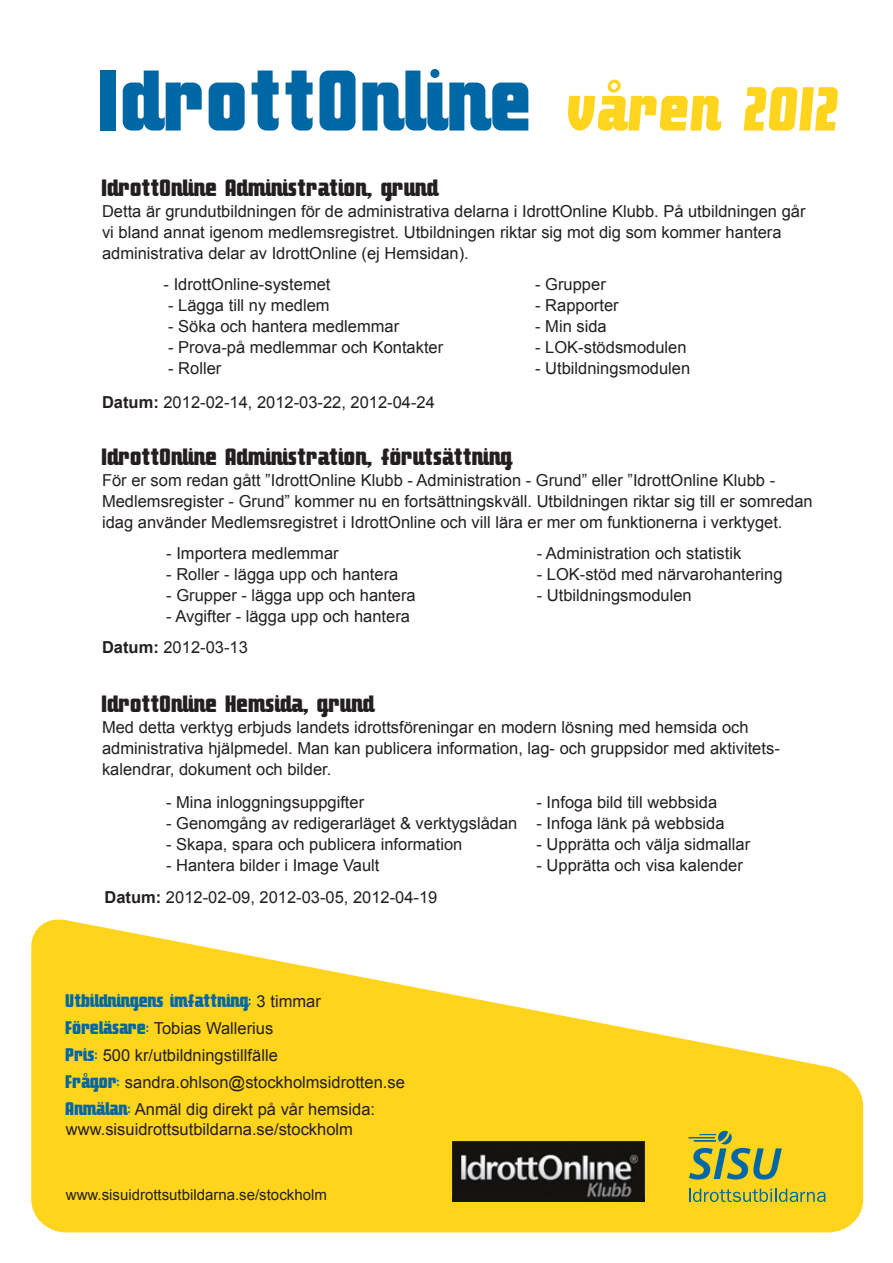
<style>
.page{position:relative;width:893px;height:1263px;background:#fff}
.page>*{position:absolute;margin:0;border:0;box-sizing:border-box;transform-origin:0 0}
.t1{font:120px "Makimango";letter-spacing:.01em;color:#0067a5}
.t2{font:33px "Makimango";color:#231f20}
.t3{font:25.5px "Makimango";color:#0067a5}
.t4{font:16.5px/21px "Arial";color:#231f20}
.t5{font:15px "Arial";color:#231f20}
.s1{font-style:italic;font-size:86.7px;color:#fed41d}
.s2{font-weight:700}
.s3{font-family:"Arial";font-size:16.5px;color:#231f20}
.s4{font-family:"Makimango";font-size:25.5px;color:#0067a5}
</style>
<div class="page">
<svg style="left:31px;top:919px;width:832px;height:313px;fill:#fed41d"></svg>
<svg style="left:689px;top:1131px;width:93px;height:48px;background:#aeb147"></svg>
<hr style="left:688px;top:1184px;width:138px;height:1px;background:#fed41d">
<svg style="left:689px;top:1188px;width:137px;height:14px;background:#b4b444"></svg>
<svg style="left:719px;top:1131px;width:11px;height:12px"></svg>
<img style="left:453px;top:1142px;width:191px;height:59px">
<p class="t1" style="left:101px;top:35px;width:739px">IdrottOnline <span class="s1">våren 2012</span></p>
<p class="t2" style="left:102px;top:170px;width:338px">IdrottOnline Administration, grund</p>
<p class="t4" style="left:102px;top:201px;width:705px">Detta är grundutbildningen för de administrativa delarna i IdrottOnline Klubb. På utbildningen går vi bland annat igenom medlemsregistret. Utbildningen riktar sig mot dig som kommer hantera administrativa delar av IdrottOnline (ej Hemsidan).</p>
<p class="t4" style="left:164px;top:274px;width:168px">- IdrottOnline-systemet</p>
<p class="t4" style="left:168px;top:295px;width:163px">- Lägga till ny medlem</p>
<p class="t4" style="left:168px;top:316px;width:233px">- Söka och hantera medlemmar</p>
<p class="t4" style="left:168px;top:337px;width:277px">- Prova-på medlemmar och Kontakter</p>
<p class="t4" style="left:168px;top:358px;width:55px">- Roller</p>
<p class="t4" style="left:535px;top:274px;width:72px">- Grupper</p>
<p class="t4" style="left:535px;top:295px;width:85px">- Rapporter</p>
<p class="t4" style="left:535px;top:316px;width:73px">- Min sida</p>
<p class="t4" style="left:535px;top:337px;width:153px">- LOK-stödsmodulen</p>
<p class="t4" style="left:535px;top:358px;width:156px">- Utbildningsmodulen</p>
<p class="t4" style="left:102px;top:392px;width:334px"><span class="s2">Datum:</span> 2012-02-14, 2012-03-22, 2012-04-24</p>
<p class="t2" style="left:102px;top:439px;width:412px">IdrottOnline Administration, förutsättning</p>
<p class="t4" style="left:102px;top:470px;width:712px">För er som redan gått ”IdrottOnline Klubb - Administration - Grund” eller ”IdrottOnline Klubb -<br>Medlemsregister - Grund” kommer nu en fortsättningskväll. Utbildningen riktar sig till er somredan idag använder Medlemsregistret i IdrottOnline och vill lära er mer om funktionerna i verktyget.</p>
<p class="t4" style="left:166px;top:543px;width:174px">- Importera medlemmar</p>
<p class="t4" style="left:166px;top:564px;width:234px">- Roller - lägga upp och hantera</p>
<p class="t4" style="left:166px;top:585px;width:251px">- Grupper - lägga upp och hantera</p>
<p class="t4" style="left:166px;top:606px;width:245px">- Avgifter - lägga upp och hantera</p>
<p class="t4" style="left:537px;top:543px;width:206px">- Administration och statistik</p>
<p class="t4" style="left:537px;top:564px;width:247px">- LOK-stöd med närvarohantering</p>
<p class="t4" style="left:537px;top:585px;width:156px">- Utbildningsmodulen</p>
<p class="t4" style="left:102px;top:637px;width:147px"><span class="s2">Datum:</span> 2012-03-13</p>
<p class="t2" style="left:102px;top:686px;width:274px">IdrottOnline Hemsida, grund</p>
<p class="t4" style="left:102px;top:717px;width:679px">Med detta verktyg erbjuds landets idrottsföreningar en modern lösning med hemsida och administrativa hjälpmedel. Man kan publicera information, lag- och gruppsidor med aktivitets&shy;kalendrar, dokument och bilder.</p>
<p class="t4" style="left:166px;top:792px;width:200px">- Mina inloggningsuppgifter</p>
<p class="t4" style="left:166px;top:813px;width:353px">- Genomgång av redigerarläget &amp; verktygslådan</p>
<p class="t4" style="left:166px;top:834px;width:298px">- Skapa, spara och publicera information</p>
<p class="t4" style="left:166px;top:855px;width:215px">- Hantera bilder i Image Vault</p>
<p class="t4" style="left:537px;top:792px;width:182px">- Infoga bild till webbsida</p>
<p class="t4" style="left:537px;top:813px;width:190px">- Infoga länk på webbsida</p>
<p class="t4" style="left:537px;top:834px;width:215px">- Upprätta och välja sidmallar</p>
<p class="t4" style="left:537px;top:855px;width:208px">- Upprätta och visa kalender</p>
<p class="t4" style="left:105px;top:887px;width:334px"><span class="s2">Datum:</span> 2012-02-09, 2012-03-05, 2012-04-19</p>
<p class="t3" style="left:66px;top:987px;width:256px">Utbildningens imfattning: <span class="s3">3 timmar</span></p>
<p class="t4" style="left:66px;top:1018px;width:209px"><span class="s4">Föreläsare:</span> Tobias Wallerius</p>
<p class="t4" style="left:66px;top:1045px;width:213px"><span class="s4">Pris:</span> 500 kr/utbildningstillfälle</p>
<p class="t4" style="left:66px;top:1072px;width:340px"><span class="s4">Frågor:</span> sandra.ohlson@stockholmsidrotten.se</p>
<p class="t4" style="left:66px;top:1100px;width:311px;line-height:19.8px"><span class="s4">Anmälan:</span> Anmäl dig direkt på vår hemsida: www.sisuidrottsutbildarna.se/stockholm</p>
<p class="t5" style="left:66px;top:1185px;width:262px">www.sisuidrottsutbildarna.se/stockholm</p>
</div>
